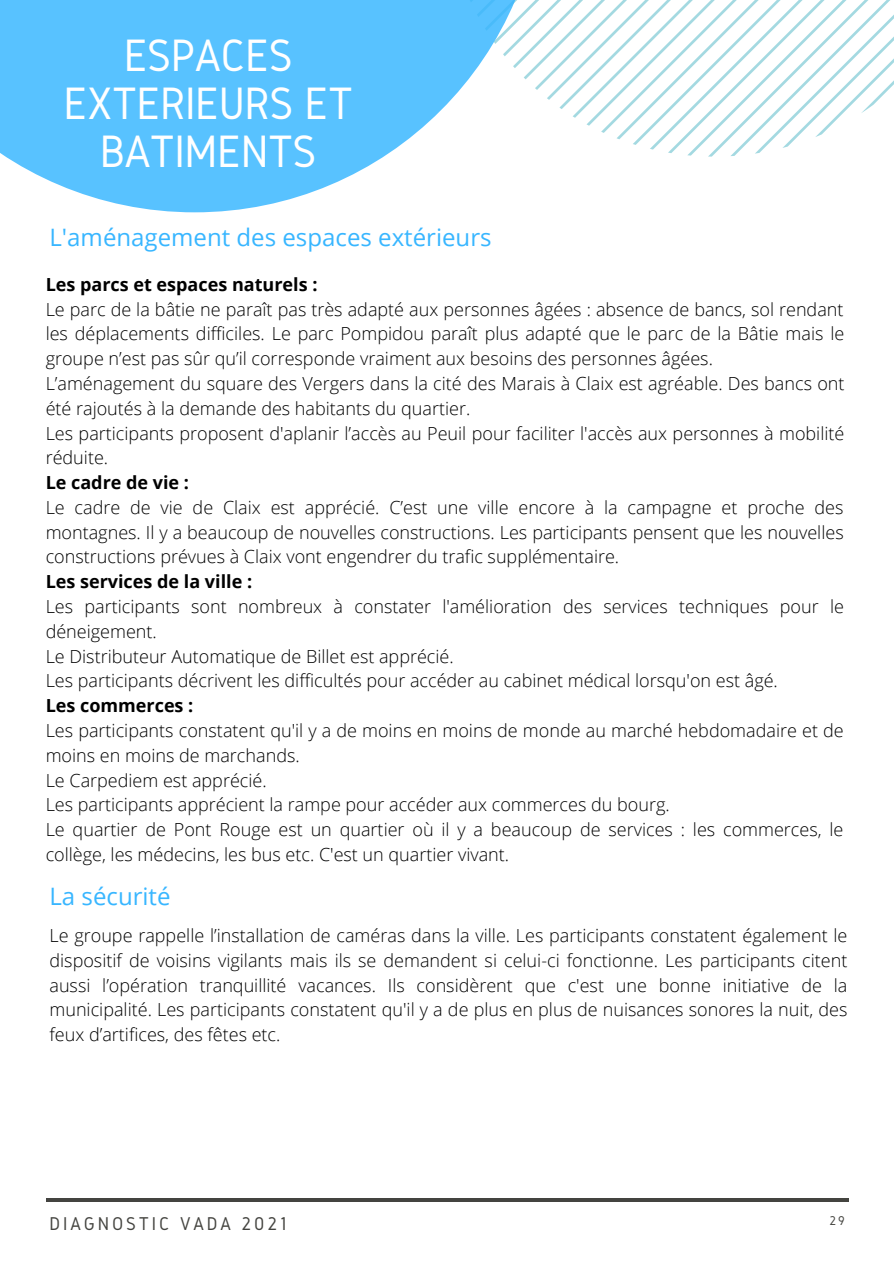
<style>
.page{position:relative;width:894px;height:1264px;background:#fff}
.page>*{position:absolute;margin:0;border:0;box-sizing:border-box;transform-origin:0 0}
.t1{font:47.1px/48.3px "Gidole";letter-spacing:-.01em;color:#fff;text-align:center}
.t2{font:24px "Open Sans";color:#38b6ff}
.t3{font:19.2px "Gidole";letter-spacing:.15em;color:#444440}
.t4{font:300 18px/24.8px "Open Sans";color:#000}
.t5{font:700 18px "Open Sans";color:#000}
.t6{font:13.2px "Gidole";color:#444440}
</style>
<div class="page">
<svg style="left:542px;top:0;width:351px;height:157px"></svg>
<hr style="left:46px;top:1198px;width:802px;height:3px;background:#444440">
<svg style="left:0;top:0;width:542px;height:212px;fill:#58c2ff"></svg>
<h1 class="t1" style="left:63px;top:30px;width:291px">ESPACES<br>EXTERIEURS ET<br>BATIMENTS</h1>
<h2 class="t2" style="left:49px;top:221px;width:443px">L'aménagement des espaces extérieurs</h2>
<p class="t5" style="left:46px;top:272px;width:273px">Les parcs et espaces naturels :</p>
<p class="t4" style="left:46px;top:296px;width:800px">Le parc de la bâtie ne paraît pas très adapté aux personnes âgées : absence de bancs, sol rendant les déplacements difficiles. Le parc Pompidou paraît plus adapté que le parc de la Bâtie mais le groupe n’est pas sûr qu’il corresponde vraiment aux besoins des personnes âgées.<br>L’aménagement du square des Vergers dans la cité des Marais à Claix est agréable. Des bancs ont été rajoutés à la demande des habitants du quartier.<br>Les participants proposent d'aplanir l’accès au Peuil pour faciliter l'accès aux personnes à mobilité réduite.</p>
<p class="t5" style="left:46px;top:470px;width:145px">Le cadre de vie :</p>
<p class="t4" style="left:46px;top:494px;width:799px;text-align:justify">Le cadre de vie de Claix est apprécié. C’est une ville encore à la campagne et proche des montagnes. Il y a beaucoup de nouvelles constructions. Les participants pensent que les nouvelles constructions prévues à Claix vont engendrer du trafic supplémentaire.</p>
<p class="t5" style="left:46px;top:569px;width:208px">Les services de la ville :</p>
<p class="t4" style="left:46px;top:593px;width:799px">Les participants sont nombreux à constater l'amélioration des services techniques pour le déneigement.<br>Le Distributeur Automatique de Billet est apprécié.<br>Les participants décrivent les difficultés pour accéder au cabinet médical lorsqu'on est âgé.</p>
<p class="t5" style="left:46px;top:693px;width:149px">Les commerces :</p>
<p class="t4" style="left:46px;top:717px;width:799px">Les participants constatent qu'il y a de moins en moins de monde au marché hebdomadaire et de moins en moins de marchands.<br>Le Carpediem est apprécié.<br>Les participants apprécient la rampe pour accéder aux commerces du bourg.<br>Le quartier de Pont Rouge est un quartier où il y a beaucoup de services : les commerces, le collège, les médecins, les bus etc. C'est un quartier vivant.</p>
<h2 class="t2" style="left:49px;top:879px;width:122px">La sécurité</h2>
<p class="t4" style="left:49px;top:922px;width:799px;text-align:justify">Le groupe rappelle l’installation de caméras dans la ville. Les participants constatent également le dispositif de voisins vigilants mais ils se demandent si celui-ci fonctionne. Les participants citent aussi l’opération tranquillité vacances. Ils considèrent que c'est une bonne initiative de la municipalité. Les participants constatent qu'il y a de plus en plus de nuisances sonores la nuit, des feux d’artifices, des fêtes etc.</p>
<p class="t3" style="left:49px;top:1213px;width:239px">DIAGNOSTIC VADA 2021</p>
<p class="t6" style="left:829px;top:1213px;width:17px">29</p>
</div>
